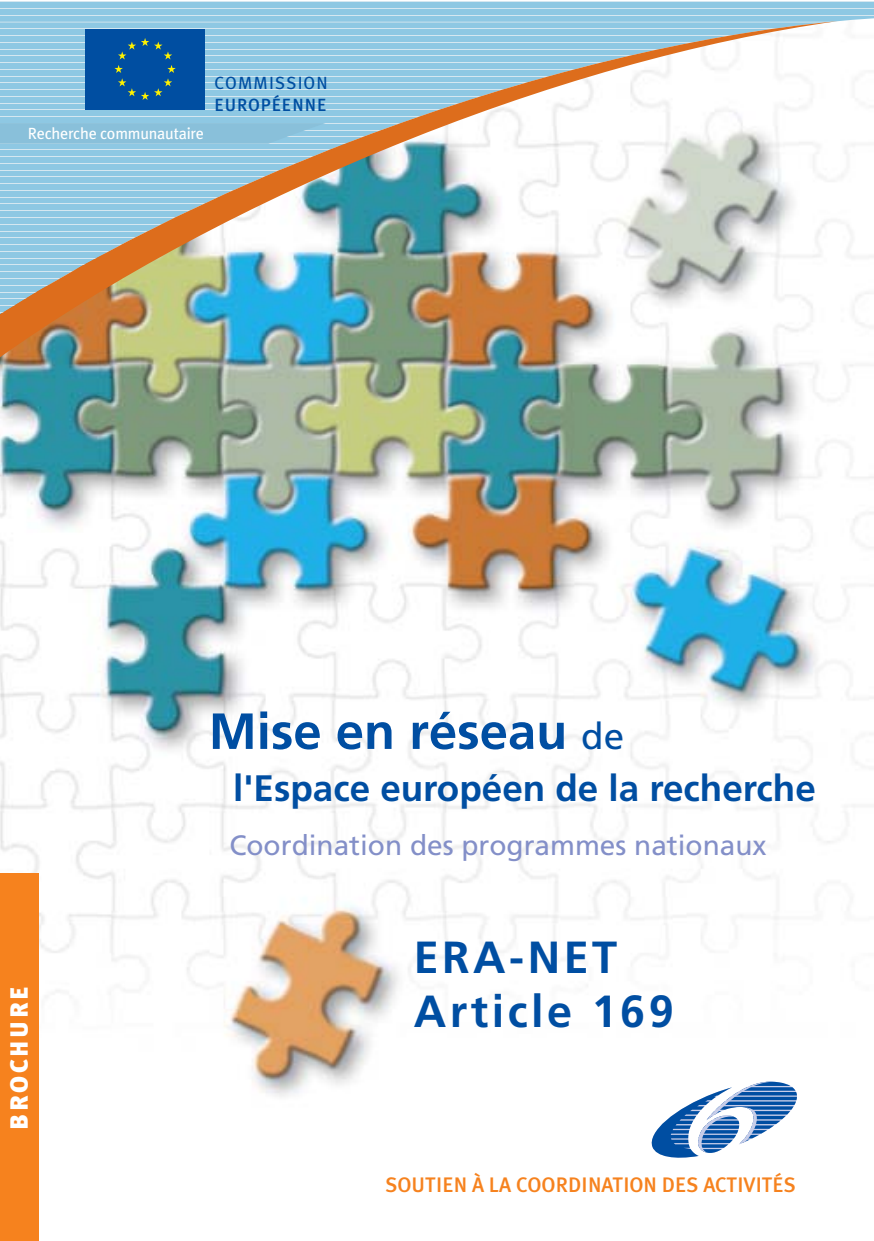
<style>
.page{position:relative;width:874px;height:1241px;background:#fff}
.page>*{position:absolute;margin:0;border:0;box-sizing:border-box;transform-origin:0 0}
.t1{font:700 50.75px "Frutiger";color:#004ea2}
.t2{font:700 44.98px/53.9px "Frutiger";letter-spacing:.08em;color:#004ea2}
.t3{font:700 36.75px "Frutiger";color:#004ea2}
.t4{font:28px "Frutiger";color:#838fc8}
.t5{font:900 24.85px "Meta Plus";letter-spacing:.11em;color:#fff}
.t6{font:500 21px "Meta Plus";color:#f6821e}
.t7{font:17.68px "Meta Plus";letter-spacing:.065em;color:#004ea1}
.t8{font:500 17.68px "Meta Plus";letter-spacing:.06em;color:#004ea1}
.t9{font:16.1px "Meta Plus";letter-spacing:-.015em;color:#fff}
.s1{font-weight:400;font-size:36.75px}
</style>
<div class="page">
<img style="left:0;top:364px;width:872px;height:733px">
<svg style="left:649px;top:1081px;width:149px;height:77px"></svg>
<svg style="left:0;top:2px;width:872px;height:323px;fill:#8ec8e3"></svg>
<hr style="left:0;top:1px;width:872px;height:1px;background:#d5e7f0">
<hr style="left:0;top:15px;width:872px;height:1px;background:#d5e7f0">
<hr style="left:0;top:8px;width:872px;height:1px;background:#d5e7f0">
<svg style="left:0;top:21px;width:837px;height:353px"></svg>
<div style="left:86px;top:29px;width:119px;height:81px;background:#004ea1"></div>
<svg style="left:118px;top:38px;width:54px;height:21px"></svg>
<svg style="left:114px;top:65px;width:62px;height:35px"></svg>
<div style="left:0;top:873px;width:39px;height:367px;background:#f6821e"></div>
<p class="t9" style="left:28px;top:128px;width:177px">Recherche communautaire</p>
<p class="t7" style="left:214px;top:77px;width:115px">COMMISSION</p>
<p class="t8" style="left:214px;top:97px;width:114px">EUROPÉENNE</p>
<p class="t5" style="left:9px;top:1129px;width:145px;rotate:-90deg">BROCHURE</p>
<h1 class="t1" style="left:209px;top:710px;width:417px">Mise en réseau <span class="s1">de</span></h1>
<h3 class="t3" style="left:233px;top:773px;width:583px">l'Espace européen de la recherche</h3>
<h3 class="t4" style="left:229px;top:834px;width:538px">Coordination des programmes nationaux</h3>
<h2 class="t2" style="left:413px;top:933px;width:261px">ERA-NET<br>Article 169</h2>
<p class="t6" style="left:385px;top:1175px;width:411px">SOUTIEN À LA COORDINATION DES ACTIVITÉS</p>
</div>
